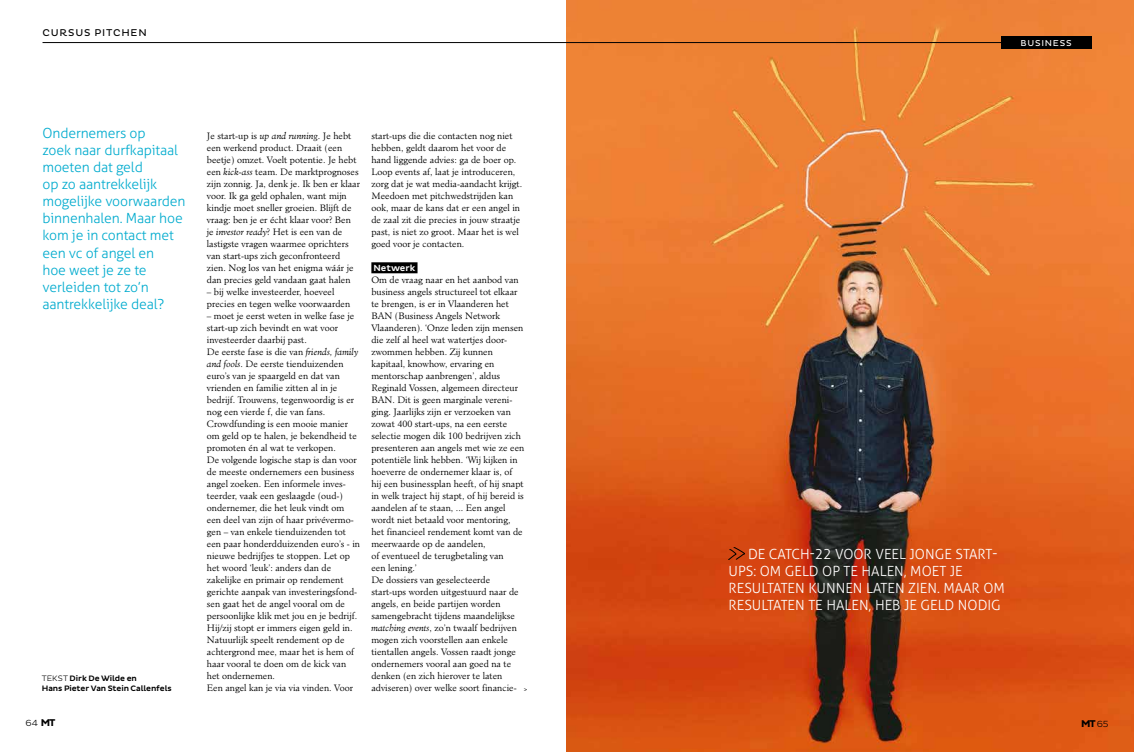
<style>
.page{position:relative;width:1134px;height:752px;background:#fff}
.page>*{position:absolute;margin:0;border:0;box-sizing:border-box;transform-origin:0 0}
.t1{font:300 14px/17px "Aller Typo";letter-spacing:-.01em;color:#01abce}
.t2{font:300 14px/17px "Aller Typo";color:#fff}
.t3{font:10px "Pluto";letter-spacing:.08em;color:#000}
.t4{font:700 10px "Pluto Sans";color:#000}
.t5{font:300 9px/12px "Minister Std";color:#000}
.t6{font:500 9px "Pluto Sans";color:#fff}
.t7{font:300 9px "Pluto Sans";color:#000}
.t8{font:8.7px "Pluto";letter-spacing:.085em;color:#fff}
.t9{font:500 8px/10px "Pluto Sans";letter-spacing:-.01em;color:#000}
.t10{font:6px "Minister Std";color:#000}
.s1{font-weight:300}
.s2{font-style:italic}
.s3{font-weight:700;font-size:10px}
.s4{font-weight:300;font-size:9px}
</style>
<div class="page">
<img style="left:567px;top:0;width:567px;height:751px">
<hr style="left:43px;top:42px;width:1048px;height:1px;background:#000">
<div style="left:371px;top:262px;width:46px;height:11px;background:#000"></div>
<div style="left:1001px;top:37px;width:90px;height:12px;background:#000"></div>
<svg style="left:727px;top:546px;width:19px;height:14px"></svg>
<p class="t3" style="left:43px;top:27px;width:106px">CURSUS PITCHEN</p>
<h1 class="t1" style="left:43px;top:125px;width:145px">Ondernemers op<br>zoek naar durfkapitaal moeten dat geld<br>op zo aantrekkelijk mogelijke voorwaarden binnenhalen. Maar hoe kom je in contact met een vc of angel en<br>hoe weet je ze te verleiden tot zo’n aantrekkelijke deal?</h1>
<p class="t9" style="left:42px;top:673px;width:131px"><span class="s1">TEKST</span> Dirk De Wilde en<br>Hans Pieter Van Stein Callenfels</p>
<p class="t5" style="left:207px;top:129px;width:155px">Je start-up is <span class="s2">up and running</span>. Je hebt een werkend product. Draait (een beetje) omzet. Voelt potentie. Je hebt een <span class="s2">kick-ass</span> team. De marktprognoses zijn zonnig. Ja, denk je. Ik ben er klaar voor. Ik ga geld ophalen, want mijn kindje moet sneller groeien. Blijft de vraag: ben je er écht klaar voor? Ben je <span class="s2">investor ready</span>? Het is een van de lastigste vragen waarmee oprichters van start-ups zich geconfronteerd zien. Nog los van het enigma wáár je dan precies geld vandaan gaat halen</p>
<p class="t5" style="left:207px;top:285px;width:145px">– bij welke investeerder, hoeveel precies en tegen welke voorwaarden</p>
<p class="t5" style="left:207px;top:309px;width:155px">– moet je eerst weten in welke fase je start-up zich bevindt en wat voor investeerder daarbij past.<br>De eerste fase is die van <span class="s2">friends, family and fools</span>. De eerste tienduizenden euro’s van je spaargeld en dat van vrienden en familie zitten al in je bedrijf. Trouwens, tegenwoordig is er nog een vierde f, die van fans.<br>Crowdfunding is een mooie manier om geld op te halen, je bekendheid te promoten én al wat te verkopen.<br>De volgende logische stap is dan voor de meeste ondernemers een business angel zoeken. Een informele inves&shy;teerder, vaak een geslaagde (oud-) ondernemer, die het leuk vindt om een deel van zijn of haar privévermo&shy;gen – van enkele tienduizenden tot een paar honderdduizenden euro’s - in nieuwe bedrijfjes te stoppen. Let op het woord ‘leuk’: anders dan de zakelijke en primair op rendement gerichte aanpak van investeringsfond&shy;sen gaat het de angel vooral om de persoonlijke klik met jou en je bedrijf.<br>Hij/zij stopt er immers eigen geld in.<br>Natuurlijk speelt rendement op de achtergrond mee, maar het is hem of haar vooral te doen om de kick van het ondernemen.<br>Een angel kan je via via vinden. Voor</p>
<p class="t5" style="left:371px;top:129px;width:152px">start-ups die die contacten nog niet hebben, geldt daarom het voor de hand liggende advies: ga de boer op.<br>Loop events af, laat je introduceren, zorg dat je wat media-aandacht krijgt.<br>Meedoen met pitchwedstrijden kan ook, maar de kans dat er een angel in de zaal zit die precies in jouw straatje past, is niet zo groot. Maar het is wel goed voor je contacten.</p>
<p class="t6" style="left:373px;top:262px;width:43px">Netwerk</p>
<p class="t5" style="left:371px;top:273px;width:154px">Om de vraag naar en het aanbod van business angels structureel tot elkaar te brengen, is er in Vlaanderen het BAN (Business Angels Network Vlaanderen). ‘Onze leden zijn mensen die zelf al heel wat watertjes door&shy;zwommen hebben. Zij kunnen kapitaal, knowhow, ervaring en mentorschap aanbrengen’, aldus Reginald Vossen, algemeen directeur BAN. Dit is geen marginale vereni&shy;ging. Jaarlijks zijn er verzoeken van zowat 400 start-ups, na een eerste selectie mogen dik 100 bedrijven zich presenteren aan angels met wie ze een potentiële link hebben. ‘Wij kijken in hoeverre de ondernemer klaar is, of hij een businessplan heeft, of hij snapt in welk traject hij stapt, of hij bereid is aandelen af te staan, ... Een angel wordt niet betaald voor mentoring, het financieel rendement komt van de meerwaarde op de aandelen,<br>of eventueel de terugbetaling van<br>een lening.’<br>De dossiers van geselecteerde start-ups worden uitgestuurd naar de angels, en beide partijen worden samengebracht tijdens maandelijkse <span class="s2">matching events</span>, zo’n twaalf bedrijven mogen zich voorstellen aan enkele tientallen angels. Vossen raadt jonge ondernemers vooral aan goed na te denken (en zich hierover te laten adviseren) over welke soort financie-</p>
<p class="t10" style="left:524px;top:685px;width:5px">&gt;</p>
<p class="t8" style="left:1020px;top:38px;width:52px">BUSINESS</p>
<h1 class="t2" style="left:729px;top:545px;width:278px;text-indent:19px">DE CATCH-22 VOOR VEEL JONGE START-UPS: OM GELD OP TE HALEN, MOET JE RESULTATEN KUNNEN LATEN ZIEN. MAAR OM RESULTATEN TE HALEN, HEB JE GELD NODIG</h1>
<p class="t7" style="left:26px;top:717px;width:31px">64 <span class="s3">MT</span></p>
<p class="t4" style="left:1081px;top:717px;width:29px">MT <span class="s4">65</span></p>
</div>
